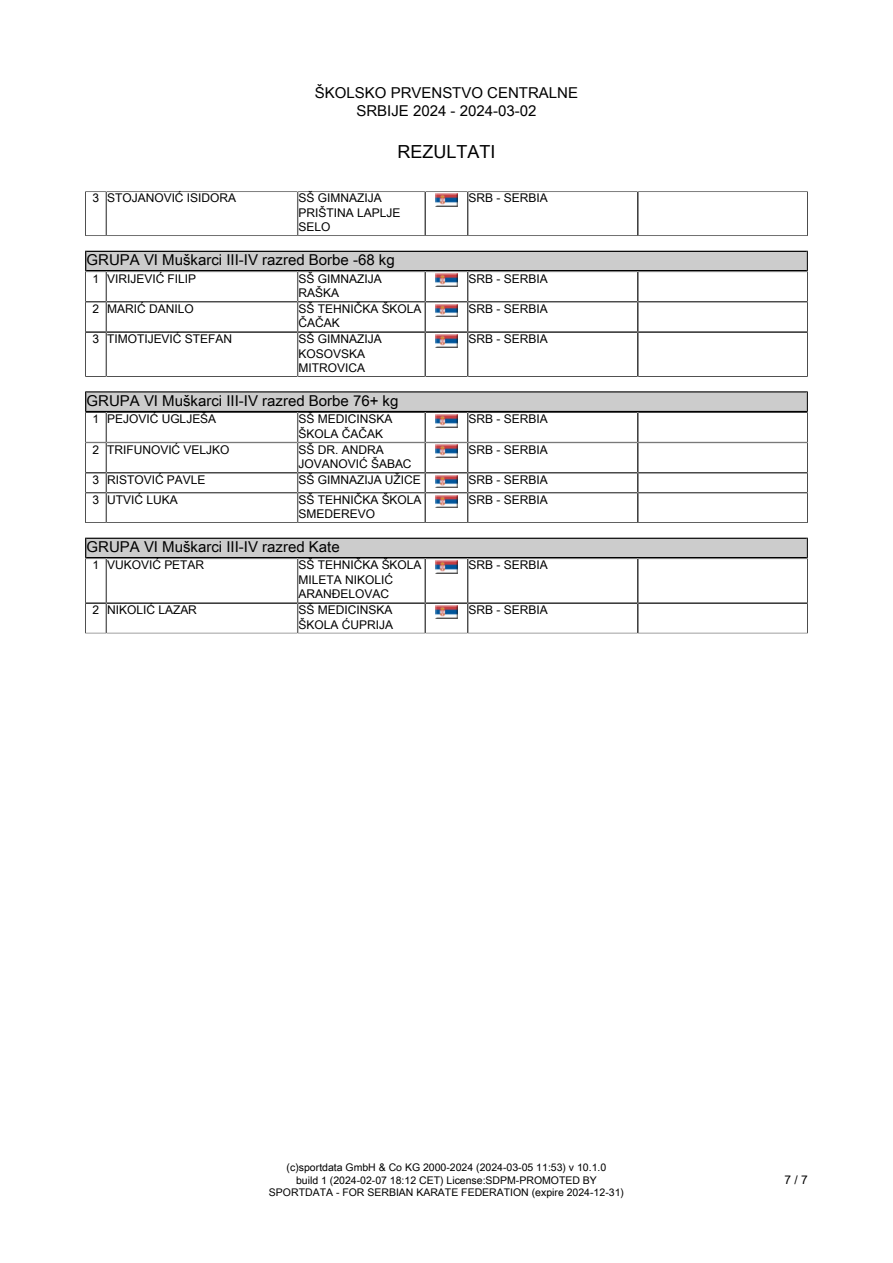
<style>
.page{position:relative;width:893px;height:1263px;background:#fff}
.page>*{position:absolute;margin:0;border:0;box-sizing:border-box;transform-origin:0 0}
.t1{font:18px "Arial Unicode MS";color:#000}
.t2{font:15px/18px "Arial Unicode MS";color:#000;text-align:center}
.t3{font:12px/14.4px "Arial Unicode MS";color:#000}
.t4{font:10.5px/12.6px "Arial Unicode MS";color:#000;text-align:center}
</style>
<div class="page">
<svg style="left:85px;top:191px;width:723px;height:45px"></svg>
<svg style="left:85px;top:250px;width:723px;height:127px"></svg>
<svg style="left:85px;top:391px;width:723px;height:132px"></svg>
<svg style="left:85px;top:537px;width:723px;height:97px"></svg>
<p class="t2" style="left:315px;top:83px;width:265px">ŠKOLSKO PRVENSTVO CENTRALNE<br>SRBIJE 2024 - 2024-03-02</p>
<h1 class="t1" style="left:398px;top:138px;width:99px">REZULTATI</h1>
<p class="t3" style="left:92px;top:191px;width:145px">3 STOJANOVIĆ ISIDORA</p>
<p class="t3" style="left:298px;top:191px;width:103px">SŠ GIMNAZIJA<br>PRIŠTINA LAPLЈE<br>SELO</p>
<p class="t3" style="left:468px;top:191px;width:81px">SRB - SERBIA</p>
<p class="t2" style="left:87px;top:250px;width:310px">GRUPA VI Muškarci III-IV razred Borbe -68 kg</p>
<p class="t3" style="left:92px;top:271px;width:105px">1 VIRIJEVIĆ FILIP</p>
<p class="t3" style="left:298px;top:271px;width:85px">SŠ GIMNAZIJA<br>RAŠKA</p>
<p class="t3" style="left:468px;top:271px;width:81px">SRB - SERBIA</p>
<p class="t3" style="left:92px;top:301px;width:103px">2 MARIĆ DANILO</p>
<p class="t3" style="left:298px;top:301px;width:125px">SŠ TEHNIČKA ŠKOLA<br>ČAČAK</p>
<p class="t3" style="left:468px;top:301px;width:81px">SRB - SERBIA</p>
<p class="t3" style="left:92px;top:331px;width:141px">3 TIMOTIJEVIĆ STEFAN</p>
<p class="t3" style="left:298px;top:331px;width:85px">SŠ GIMNAZIJA<br>KOSOVSKA<br>MITROVICA</p>
<p class="t3" style="left:468px;top:331px;width:81px">SRB - SERBIA</p>
<p class="t2" style="left:87px;top:391px;width:313px">GRUPA VI Muškarci III-IV razred Borbe 76+ kg</p>
<p class="t3" style="left:92px;top:412px;width:125px">1 PEJOVIĆ UGLJEŠA</p>
<p class="t3" style="left:298px;top:412px;width:95px">SŠ MEDICINSKA<br>ŠKOLA ČAČAK</p>
<p class="t3" style="left:468px;top:412px;width:81px">SRB - SERBIA</p>
<p class="t3" style="left:92px;top:442px;width:139px">2 TRIFUNOVIĆ VELJKO</p>
<p class="t3" style="left:298px;top:442px;width:115px">SŠ DR. ANDRA<br>JOVANOVIĆ ŠABAC</p>
<p class="t3" style="left:468px;top:442px;width:81px">SRB - SERBIA</p>
<p class="t3" style="left:92px;top:472px;width:115px">3 RISTOVIĆ PAVLE</p>
<p class="t3" style="left:298px;top:472px;width:124px">SŠ GIMNAZIJA UŽICE</p>
<p class="t3" style="left:468px;top:472px;width:81px">SRB - SERBIA</p>
<p class="t3" style="left:92px;top:492px;width:87px">3 UTVIĆ LUKA</p>
<p class="t3" style="left:298px;top:492px;width:125px">SŠ TEHNIČKA ŠKOLA<br>SMEDEREVO</p>
<p class="t3" style="left:468px;top:492px;width:81px">SRB - SERBIA</p>
<p class="t2" style="left:87px;top:537px;width:255px">GRUPA VI Muškarci III-IV razred Kate</p>
<p class="t3" style="left:92px;top:558px;width:113px">1 VUKOVIĆ PETAR</p>
<p class="t3" style="left:298px;top:558px;width:125px">SŠ TEHNIČKA ŠKOLA<br>MILETA NIKOLIĆ<br>ARANĐELOVAC</p>
<p class="t3" style="left:468px;top:558px;width:81px">SRB - SERBIA</p>
<p class="t3" style="left:92px;top:602px;width:106px">2 NIKOLIĆ LAZAR</p>
<p class="t3" style="left:298px;top:602px;width:96px">SŠ MEDICINSKA<br>ŠKOLA ĆUPRIJA</p>
<p class="t3" style="left:468px;top:602px;width:81px">SRB - SERBIA</p>
<p class="t4" style="left:269px;top:1161px;width:356px">(c)sportdata GmbH &amp; Co KG 2000-2024 (2024-03-05 11:53) v 10.1.0<br>build 1 (2024-02-07 18:12 CET) License:SDPM-PROMOTED BY<br>SPORTDATA - FOR SERBIAN KARATE FEDERATION (expire 2024-12-31)</p>
<p class="t3" style="left:785px;top:1172px;width:25px">7 / 7</p>
</div>
